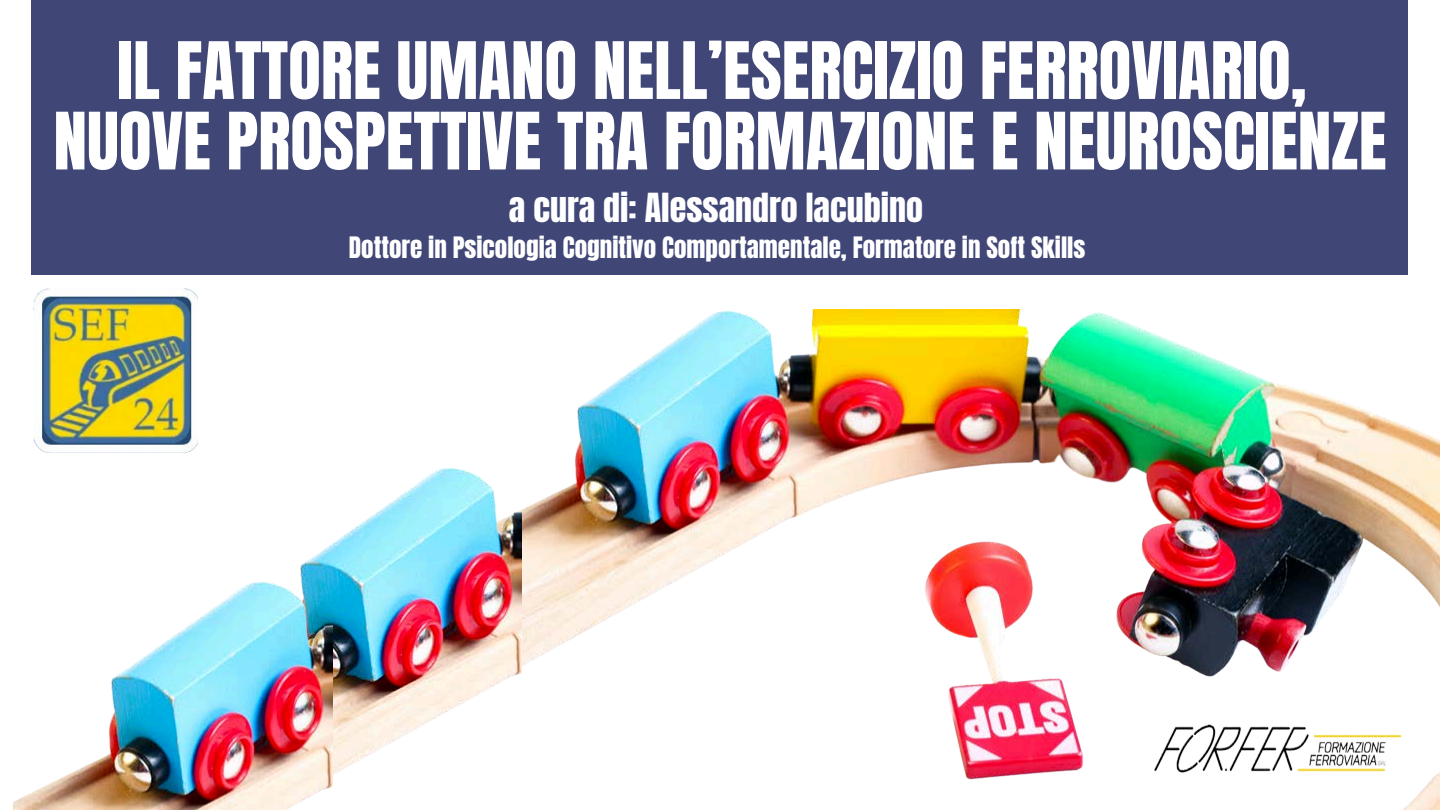
<style>
.page{position:relative;width:1440px;height:810px;background:#fff}
.page>*{position:absolute;margin:0;border:0;box-sizing:border-box;transform-origin:0 0}
.t1{font:67.2px/70.5px "Anton";color:#fff;text-align:center}
.t2{font:34.1px "Anton";color:#fff}
.t3{font:25.1px "Anton";color:#fff}
</style>
<div class="page">
<div style="left:32px;top:0;width:1376px;height:274px;background:#404777"></div>
<img style="left:33px;top:288px;width:164px;height:165px">
<img style="left:522px;top:309px;width:918px;height:501px">
<img style="left:300px;top:468px;width:222px;height:319px">
<img style="left:14px;top:580px;width:318px;height:230px">
<p class="t1" style="left:54px;top:37px;width:1335px">IL FATTORE UMANO NELL’ESERCIZIO FERROVIARIO,<br>NUOVE PROSPETTIVE TRA FORMAZIONE E NEUROSCIENZE</p>
<p class="t2" style="left:509px;top:183px;width:416px">a cura di: Alessandro Iacubino</p>
<p class="t3" style="left:349px;top:229px;width:738px">Dottore in Psicologia Cognitivo Comportamentale, Formatore in Soft Skills</p>
</div>
